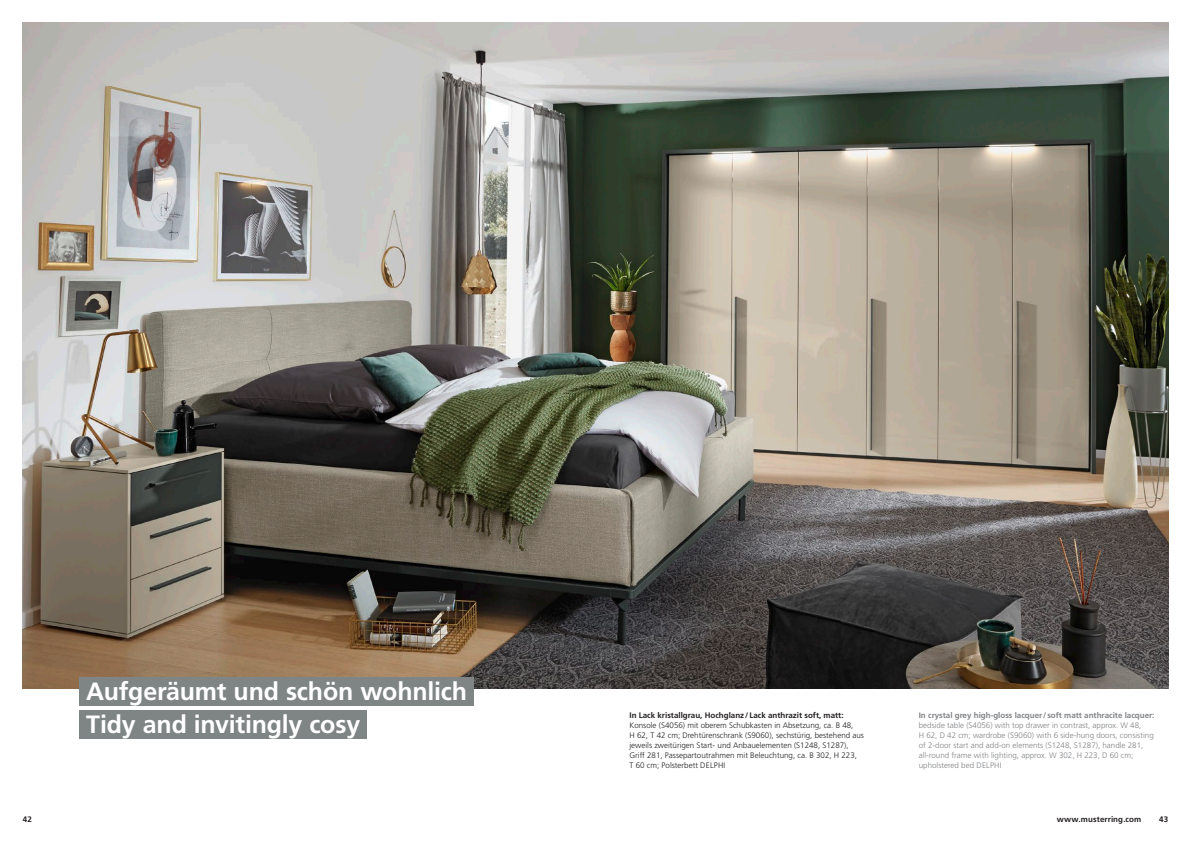
<style>
.page{position:relative;width:1191px;height:842px;background:#fff}
.page>*{position:absolute;margin:0;border:0;box-sizing:border-box;transform-origin:0 0}
.t1{font:700 25px/33.2px "Frutiger LT Std";letter-spacing:-.01em;color:#fff}
.t2{font:300 8px/10px "Frutiger LT Std";color:#231f20}
.t3{font:300 8px/10px "Frutiger LT Std";color:#808285}
.t4{font:700 8px "Frutiger LT Std";color:#231f20}
.t5{font:700 8px "Frutiger LT Std";color:#808285}
</style>
<div class="page">
<img style="left:23px;top:23px;width:1145px;height:666px">
<div style="left:79px;top:677px;width:395px;height:29px;background:#7f8485"></div>
<div style="left:79px;top:711px;width:288px;height:28px;background:#7f8485"></div>
<h1 class="t1" style="left:86px;top:675px;width:382px">Aufgeräumt und schön wohnlich<br>Tidy and invitingly cosy</h1>
<p class="t4" style="left:629px;top:710px;width:216px">In Lack kristallgrau, Hochglanz/Lack anthrazit soft, matt:</p>
<p class="t2" style="left:629px;top:720px;width:236px">Konsole (S4056) mit oberem Schubkasten in Absetzung, ca. B 48,<br>H 62, T 42 cm; Drehtürenschrank (S9060), sechstürig, bestehend aus jeweils zweitürigen Start- und Anbauelementen (S1248, S1287), Griff 281, Passepartoutrahmen mit Beleuchtung, ca. B 302, H 223,<br>T 60 cm; Polsterbett DELPHI</p>
<p class="t5" style="left:918px;top:710px;width:237px">In crystal grey high-gloss lacquer/ soft matt anthracite lacquer:</p>
<p class="t3" style="left:918px;top:720px;width:236px">bedside table (S4056) with top drawer in contrast, approx. W 48,<br>H 62, D 42 cm; wardrobe (S9060) with 6 side-hung doors, consisting of 2-door start and add-on elements (S1248, S1287), handle 281, all-round frame with lighting, approx. W 302, H 223, D 60 cm; upholstered bed DELPHI</p>
<p class="t4" style="left:23px;top:815px;width:11px">42</p>
<p class="t4" style="left:1056px;top:815px;width:86px">www.musterring.com</p>
<p class="t4" style="left:1159px;top:815px;width:11px">43</p>
</div>
